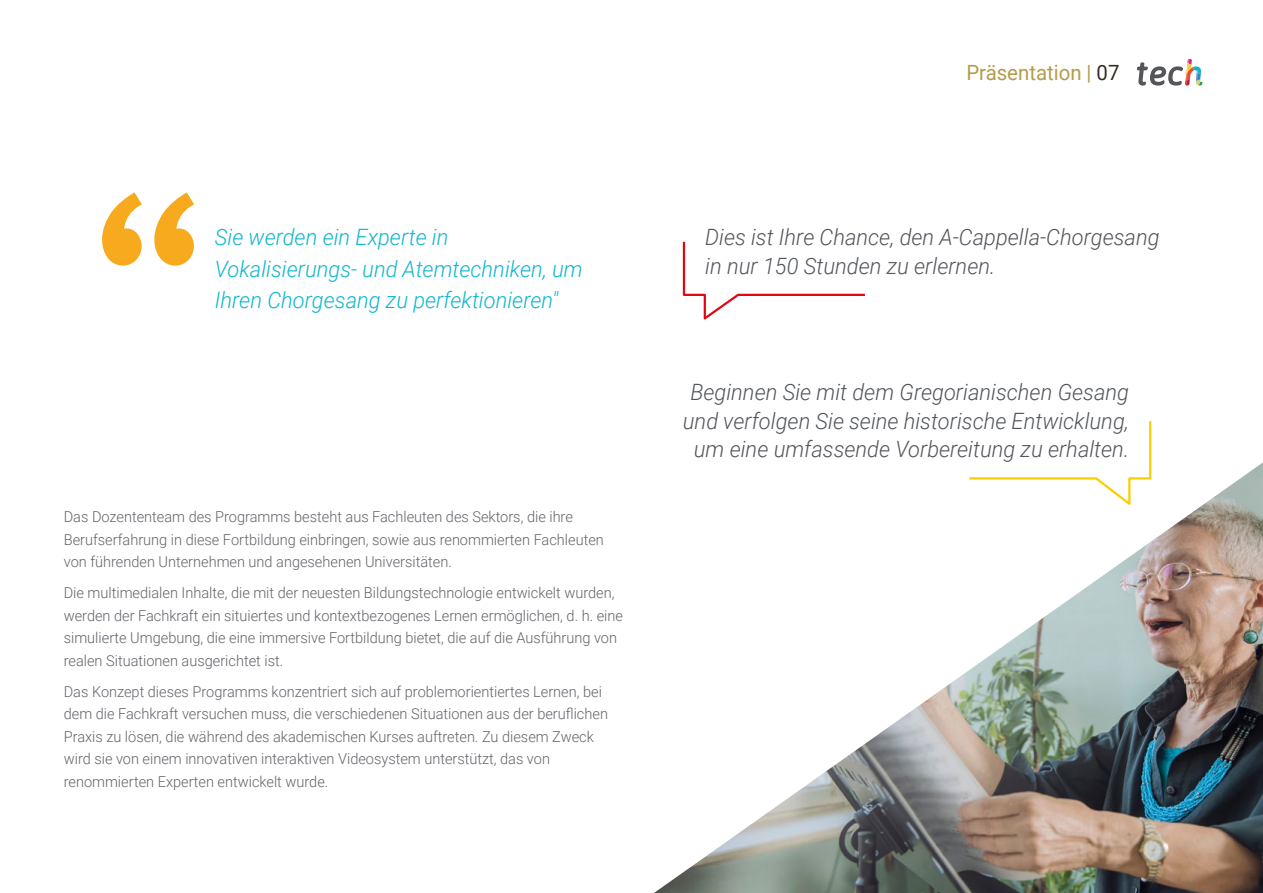
<style>
.page{position:relative;width:1263px;height:893px;background:#fff}
.page>*{position:absolute;margin:0;border:0;box-sizing:border-box;transform-origin:0 0}
.t1{font:italic 300 22.5px/28.5px "Roboto";color:#52555b;text-align:center}
.t2{font:italic 300 22.5px/31.5px "Roboto";color:#0fb6cf}
.t3{font:21px "Roboto";color:#b49c4b}
.t4{font:300 15px/22.5px "Roboto";color:#61646a}
.s1{color:#312e20}
</style>
<div class="page">
<svg style="left:102px;top:192px;width:92px;height:74px"></svg>
<img style="left:654px;top:462px;width:609px;height:431px">
<svg style="left:967px;top:421px;width:185px;height:87px"></svg>
<svg style="left:682px;top:241px;width:183px;height:79px"></svg>
<svg style="left:1137px;top:59px;width:65px;height:27px"></svg>
<h1 class="t2" style="left:215px;top:221px;width:369px">Sie werden ein Experte in<br>Vokalisierungs- und Atemtechniken, um<br>Ihren Chorgesang zu perfektionieren"</h1>
<p class="t4" style="left:64px;top:505px;width:542px">Das Dozententeam des Programms besteht aus Fachleuten des Sektors, die ihre<br>Berufserfahrung in diese Fortbildung einbringen, sowie aus renommierten Fachleuten von führenden Unternehmen und angesehenen Universitäten.</p>
<p class="t4" style="left:64px;top:581px;width:561px">Die multimedialen Inhalte, die mit der neuesten Bildungstechnologie entwickelt wurden, werden der Fachkraft ein situiertes und kontextbezogenes Lernen ermöglichen, d. h. eine simulierte Umgebung, die eine immersive Fortbildung bietet, die auf die Ausführung von realen Situationen ausgerichtet ist.</p>
<p class="t4" style="left:64px;top:679px;width:546px">Das Konzept dieses Programms konzentriert sich auf problemorientiertes Lernen, bei dem die Fachkraft versuchen muss, die verschiedenen Situationen aus der beruflichen Praxis zu lösen, die während des akademischen Kurses auftreten. Zu diesem Zweck wird sie von einem innovativen interaktiven Videosystem unterstützt, das von renommierten Experten entwickelt wurde.</p>
<h2 class="t3" style="left:966px;top:57px;width:155px">Präsentation | <span class="s1">07</span></h2>
<h1 class="t1" style="left:705px;top:222px;width:456px;text-align:left">Dies ist Ihre Chance, den A-Cappella-Chorgesang in nur 150 Stunden zu erlernen.</h1>
<h1 class="t1" style="left:683px;top:377px;width:448px">Beginnen Sie mit dem Gregorianischen Gesang und verfolgen Sie seine historische Entwicklung, um eine umfassende Vorbereitung zu erhalten.</h1>
</div>
